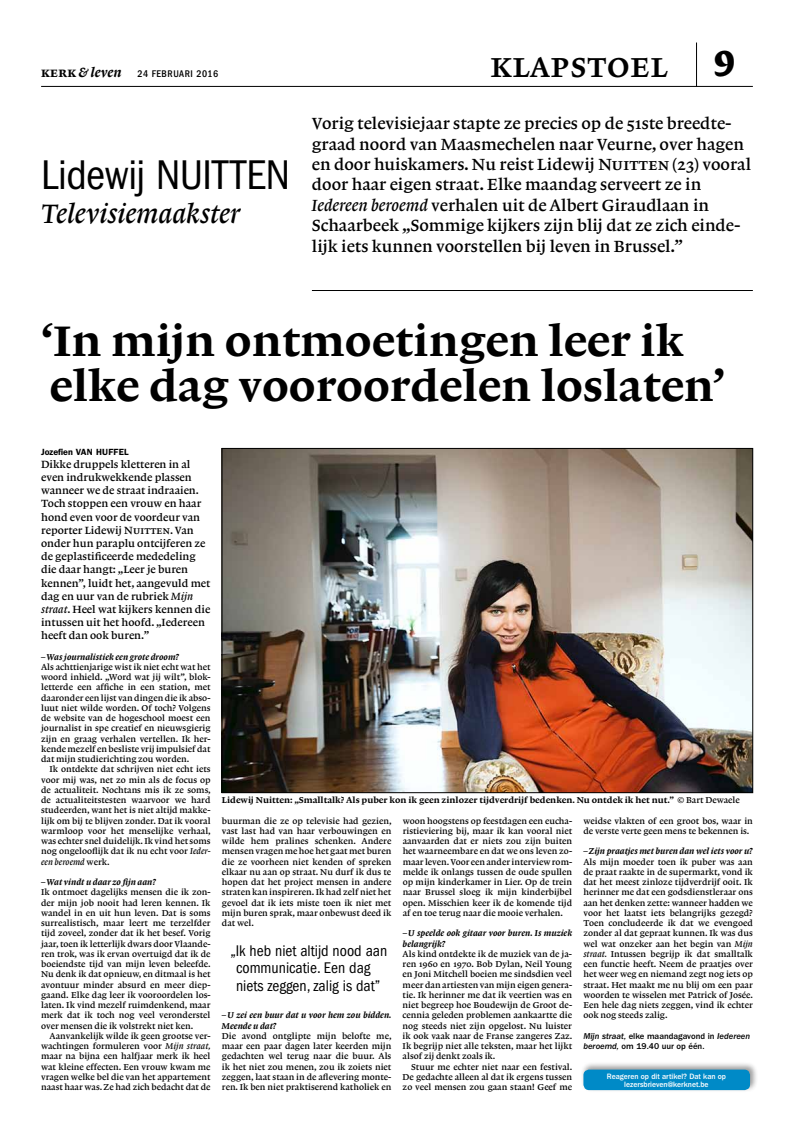
<style>
.page{position:relative;width:794px;height:1134px;background:#fff}
.page>*{position:absolute;margin:0;border:0;box-sizing:border-box;transform-origin:0 0}
.t1{font:45px/45px "Lexicon No 1 D Roman Txt";color:#000}
.t2{font:condensed 43px "Franklin Gothic LT";letter-spacing:-.01em;color:#000}
.t3{font:36px "Lexicon No 1 B Roman SC";letter-spacing:.015em;color:#000}
.t4{font:28px "Lexicon No 1 B Italic Txt";letter-spacing:-.005em;color:#000}
.t5{font:17px/20.4px "Lexicon No 1 B Roman Txt";color:#000}
.t6{font:condensed 16px/17.6px "Franklin Gothic LT";color:#000}
.t7{font:11px/13.2px "Lexicon No 1 B Roman Txt";color:#000}
.t8{font:500 condensed 10px "Franklin Gothic LT";letter-spacing:.05em;color:#000}
.t9{font:9px/10.3px "Lexicon No 1 B Roman Txt";color:#000;text-align:justify}
.t10{font:9px/10.3px "Lexicon No 1 D Italic Txt";color:#000}
.t11{font:9px "Lexicon No 1 D Roman Txt";color:#000}
.t12{font:600 9px "Franklin Gothic LT";letter-spacing:.03em;color:#000}
.t13{font:9px "Lexicon No 1 B Italic Txt";color:#000}
.t14{font:500 8.8px/10.2px "Franklin Gothic LT";color:#000}
.t15{font:500 8px/8px "Franklin Gothic LT";color:#fff;text-align:center;scale:.96 1}
.s1{font-family:"Lexicon No 1 D Roman SC";font-weight:400;font-stretch:normal;font-size:14px}
.s2{font-family:"Lexicon No 1 D Italic Txt";font-weight:400;font-stretch:normal;font-size:14px}
.s3{font-family:"Lexicon No 1 F Roman Tab";font-size:38px}
.s4{font-family:"Lexicon No 1 B Roman SC"}
.s5{font-family:"Lexicon No 1 B Italic Txt"}
.s6{font-family:"Lexicon No 1 B Roman Txt"}
.s7{font-style:italic}
</style>
<div class="page">
<hr style="left:41px;top:86px;width:712px;height:1px;background:#000">
<hr style="left:696px;top:43px;width:1px;height:44px;background:#000">
<img style="left:224px;top:450px;width:527px;height:341px">
<hr style="left:312px;top:290px;width:441px;height:1px;background:#000">
<div style="left:581px;top:1061px;width:177px;height:31px;background:#000;opacity:.4"></div>
<div style="left:583px;top:1069px;width:167px;height:21px;background:#008ac7;border-radius:6px"></div>
<p class="t8" style="left:41px;top:68px;width:179px"><span class="s1">kerk</span> <span class="s2">&amp; leven</span> 24 FEBRUARI 2016</p>
<h2 class="t2" style="left:41px;top:151px;width:244px">Lidewij Nuitten</h2>
<h3 class="t4" style="left:41px;top:198px;width:200px">Televisiemaakster</h3>
<h3 class="t3" style="left:490px;top:45px;width:246px">klapstoel <span class="s3">9</span></h3>
<p class="t5" style="left:312px;top:113px;width:441px">Vorig televisiejaar stapte ze precies op de 51ste breedte&shy;graad noord van Maasmechelen naar Veurne, over hagen en door huiskamers. Nu reist Lidewij <span class="s4">Nuitten</span> (23) vooral door haar eigen straat. Elke maandag serveert ze in <span class="s5">Iedereen beroemd</span> verhalen uit de Albert Giraudlaan in Schaarbeek „Sommige kijkers zijn blij dat ze zich einde&shy;lijk iets kunnen voorstellen bij leven in Brussel.”</p>
<h1 class="t1" style="left:41px;top:318px;width:685px">‘In mijn ontmoetingen leer ik elke dag vooroordelen loslaten’</h1>
<p class="t12" style="left:41px;top:446px;width:89px">Jozefien Van Huffel</p>
<p class="t7" style="left:41px;top:457px;width:171px">Dikke druppels kletteren in al even indrukwekkende plassen wanneer we de straat indraaien.<br>Toch stoppen een vrouw en haar hond even voor de voordeur van reporter Lidewij <span class="s4">Nuitten</span>. Van onder hun paraplu ontcijferen ze de geplastificeerde mededeling die daar hangt: „Leer je buren kennen”, luidt het, aangevuld met dag en uur van de rubriek <span class="s5">Mijn straat</span>. Heel wat kijkers kennen die intussen uit het hoofd. „Iedereen heeft dan ook buren.”</p>
<p class="t10" style="left:41px;top:651px;width:139px">– Was journalistiek een grote droom?</p>
<p class="t9" style="left:41px;top:662px;width:171px">Als achttienjarige wist ik niet echt wat het woord inhield. „Word wat jij wilt”, blok&shy;letterde een affiche in een station, met daaronder een lijst van dingen die ik abso&shy;luut niet wilde worden. Of toch? Volgens de website van de hogeschool moest een journalist in spe creatief en nieuwsgierig zijn en graag verhalen vertellen. Ik her&shy;kende mezelf en besliste vrij impulsief dat dat mijn studierichting zou worden.</p>
<p class="t9" style="left:41px;top:764px;width:171px;text-indent:9px">Ik ontdekte dat schrijven niet echt iets voor mij was, net zo min als de focus op de actualiteit. Nochtans mis ik ze soms, de actualiteitstesten waarvoor we hard studeerden, want het is niet altijd makke&shy;lijk om bij te blijven zonder. Dat ik vooral warmloop voor het menselijke verhaal, was echter snel duidelijk. Ik vind het soms nog ongelooflijk dat ik nu echt voor <span class="s5">Ieder-</span></p>
<p class="t13" style="left:41px;top:856px;width:70px">een beroemd <span class="s6">werk.</span></p>
<p class="t10" style="left:41px;top:877px;width:116px">– Wat vindt u daar zo fijn aan?</p>
<p class="t9" style="left:41px;top:887px;width:171px">Ik ontmoet dagelijks mensen die ik zon&shy;der mijn job nooit had leren kennen. Ik wandel in en uit hun leven. Dat is soms surrealistisch, maar leert me terzelfder tijd zoveel, zonder dat ik het besef. Vorig jaar, toen ik letterlijk dwars door Vlaande&shy;ren trok, was ik ervan overtuigd dat ik de boeiendste tijd van mijn leven beleefde.<br>Nu denk ik dat opnieuw, en ditmaal is het avontuur minder absurd en meer diep&shy;gaand. Elke dag leer ik vooroordelen los&shy;laten. Ik vind mezelf ruimdenkend, maar merk dat ik toch nog veel veronderstel over mensen die ik volstrekt niet ken.</p>
<p class="t9" style="left:41px;top:1031px;width:171px;text-indent:9px">Aanvankelijk wilde ik geen grootse ver&shy;wachtingen formuleren voor <span class="s5">Mijn straat, </span>maar na bijna een halfjaar merk ik heel wat kleine effecten. Een vrouw kwam me vragen welke bel die van het appartement naast haar was. Ze had zich bedacht dat de</p>
<p class="t11" style="left:222px;top:795px;width:519px">Lidewij Nuitten: „Smalltalk? Als puber kon ik geen zinlozer tijdverdrijf bedenken. Nu ontdek ik het nut.” <span class="s6">© Bart Dewaele</span></p>
<p class="t9" style="left:222px;top:815px;width:171px">buurman die ze op televisie had gezien, vast last had van haar verbouwingen en wilde hem pralines schenken. Andere mensen vragen me hoe het gaat met buren die ze voorheen niet kenden of spreken elkaar nu aan op straat. Nu durf ik dus te hopen dat het project mensen in andere straten kan inspireren. Ik had zelf niet het gevoel dat ik iets miste toen ik niet met mijn buren sprak, maar onbewust deed ik dat wel.</p>
<h3 class="t6" style="left:236px;top:942px;width:153px;text-indent:-6px">„Ik heb niet altijd nood aan communicatie. Een dag niets zeggen, zalig is dat”</h3>
<p class="t10" style="left:222px;top:1010px;width:171px">– U zei een buur dat u voor hem zou bidden.<br>Meende u dat?</p>
<p class="t9" style="left:222px;top:1031px;width:171px">Die avond ontglipte mijn belofte me, maar een paar dagen later keerden mijn gedachten wel terug naar die buur. Als ik het niet zou menen, zou ik zoiets niet zeggen, laat staan in de aflevering monte&shy;ren. Ik ben niet praktiserend katholiek en</p>
<p class="t9" style="left:403px;top:815px;width:171px">woon hoogstens op feestdagen een eucha&shy;ristieviering bij, maar ik kan vooral niet aanvaarden dat er niets zou zijn buiten het waarneembare en dat we ons leven zo&shy;maar leven. Voor een ander interview rom&shy;melde ik onlangs tussen de oude spullen op mijn kinderkamer in Lier. Op de trein naar Brussel sloeg ik mijn kinderbijbel open. Misschien keer ik de komende tijd af en toe terug naar die mooie verhalen.</p>
<p class="t10" style="left:403px;top:928px;width:171px">– U speelde ook gitaar voor buren. Is muziek belangrijk?</p>
<p class="t9" style="left:403px;top:949px;width:171px">Als kind ontdekte ik de muziek van de ja&shy;ren 1960 en 1970. Bob Dylan, Neil Young en Joni Mitchell boeien me sindsdien veel meer dan artiesten van mijn eigen genera&shy;tie. Ik herinner me dat ik veertien was en niet begreep hoe Boudewijn de Groot de&shy;cennia geleden problemen aankaartte die nog steeds niet zijn opgelost. Nu luister ik ook vaak naar de Franse zangeres Zaz.<br>Ik begrijp niet alle teksten, maar het lijkt alsof zij denkt zoals ik.</p>
<p class="t9" style="left:403px;top:1061px;width:171px;text-indent:9px">Stuur me echter niet naar een festival.<br>De gedachte alleen al dat ik ergens tussen zo veel mensen zou gaan staan! Geef me</p>
<p class="t9" style="left:583px;top:815px;width:171px">weidse vlakten of een groot bos, waar in de verste verte geen mens te bekennen is.</p>
<p class="t10" style="left:583px;top:846px;width:171px">– Zijn praatjes met buren dan wel iets voor u?</p>
<p class="t9" style="left:583px;top:856px;width:171px">Als mijn moeder toen ik puber was aan de praat raakte in de supermarkt, vond ik dat het meest zinloze tijdverdrijf ooit. Ik herinner me dat een godsdienstleraar ons aan het denken zette: wanneer hadden we voor het laatst iets belangrijks gezegd?<br>Toen concludeerde ik dat we evengoed zonder al dat gepraat kunnen. Ik was dus wel wat onzeker aan het begin van <span class="s5">Mijn straat.</span> Intussen begrijp ik dat smalltalk een functie heeft. Neem de praatjes over het weer weg en niemand zegt nog iets op straat. Het maakt me nu blij om een paar woorden te wisselen met Patrick of Josée.<br>Een hele dag niets zeggen, vind ik echter ook nog steeds zalig.</p>
<p class="t14" style="left:583px;top:1031px;width:168px"><span class="s7">Mijn straat,</span> elke maandagavond in <span class="s7">Iedereen beroemd,</span> om 19.40 uur op één.</p>
<p class="t15" style="left:607px;top:1072px;width:126px">Reageren op dit artikel? Dat kan op lezersbrieven@kerknet.be</p>
</div>
